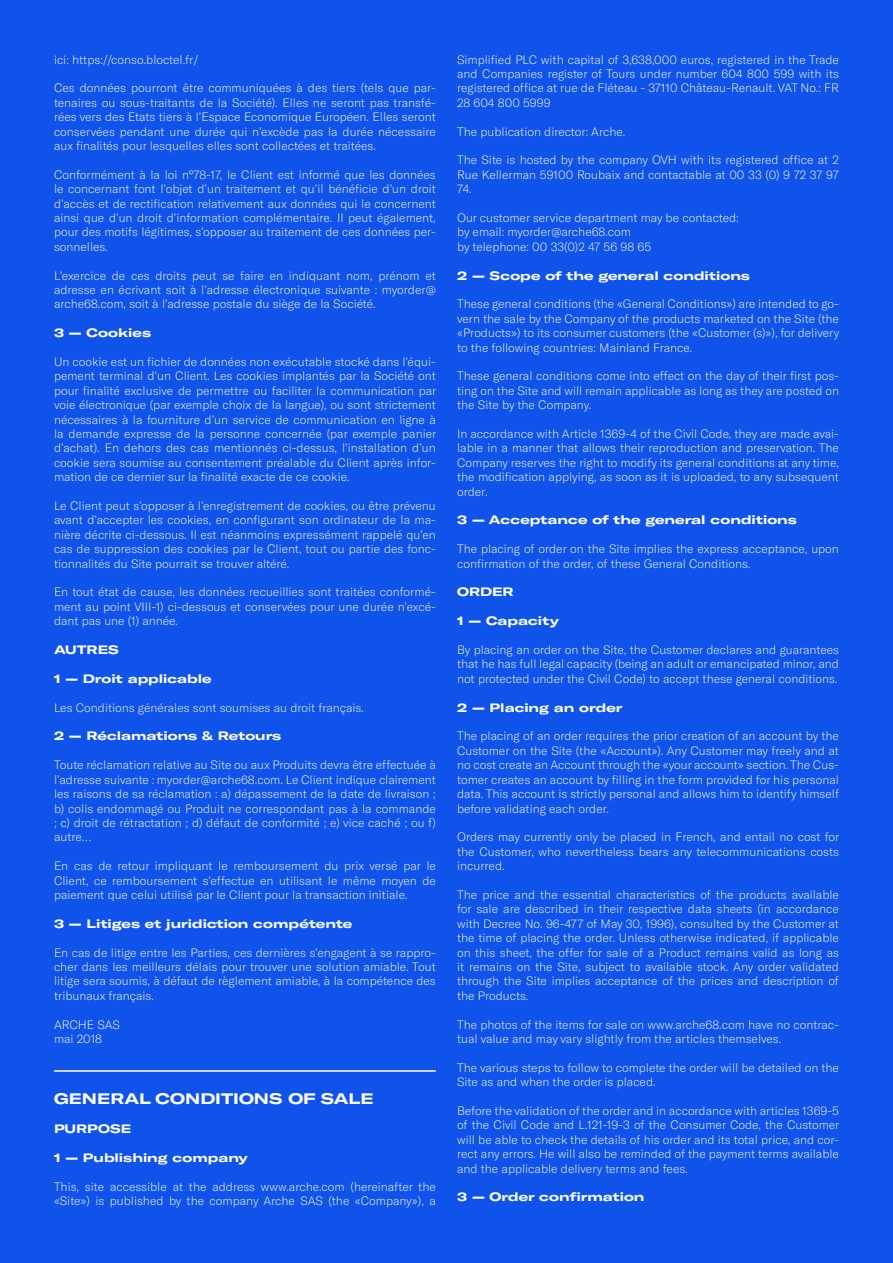
<style>
.page{position:relative;width:893px;height:1263px;background:#0f53ea}
.page>*{position:absolute;margin:0;border:0;box-sizing:border-box;transform-origin:0 0}
.t1{font:700 expanded 15px "GT America";color:#fff}
.t2{font:100 12px/14.4px "GT America";color:#fff;text-align:justify}
.t3{font:700 expanded 12px "GT America";color:#fff}
</style>
<div class="page">
<hr style="left:54px;top:1070px;width:382px;height:2px;background:#fff">
<p class="t2" style="left:54px;top:52px;width:146px">ici: https://conso.bloctel.fr/</p>
<p class="t2" style="left:54px;top:81px;width:383px">Ces données pourront être communiquées à des tiers (tels que par&shy;tenaires ou sous-traitants de la Société). Elles ne seront pas transfé&shy;rées vers des Etats tiers à l’Espace Economique Européen. Elles seront conservées pendant une durée qui n’excède pas la durée nécessaire aux finalités pour lesquelles elles sont collectées et traitées.</p>
<p class="t2" style="left:54px;top:167px;width:383px">Conformément à la loi n°78-17, le Client est informé que les données le concernant font l’objet d’un traitement et qu’il bénéficie d’un droit d’accès et de rectification relativement aux données qui le concernent ainsi que d’un droit d’information complémentaire. Il peut également, pour des motifs légitimes, s’opposer au traitement de ces données per&shy;sonnelles.</p>
<p class="t2" style="left:54px;top:268px;width:383px">L’exercice de ces droits peut se faire en indiquant nom, prénom et adresse en écrivant soit à l’adresse électronique suivante : myorder@ arche68.com, soit à l’adresse postale du siège de la Société.</p>
<p class="t3" style="left:54px;top:325px;width:99px">3 — Cookies</p>
<p class="t2" style="left:54px;top:355px;width:384px">Un cookie est un fichier de données non exécutable stocké dans l’équi&shy;pement terminal d’un Client. Les cookies implantés par la Société ont pour finalité exclusive de permettre ou faciliter la communication par voie électronique (par exemple choix de la langue), ou sont strictement nécessaires à la fourniture d’un service de communication en ligne à la demande expresse de la personne concernée (par exemple panier d’achat). En dehors des cas mentionnés ci-dessus, l’installation d’un cookie sera soumise au consentement préalable du Client après infor&shy;mation de ce dernier sur la finalité exacte de ce cookie.</p>
<p class="t2" style="left:54px;top:499px;width:383px">Le Client peut s’opposer à l’enregistrement de cookies, ou être prévenu avant d’accepter les cookies, en configurant son ordinateur de la ma&shy;nière décrite ci-dessous. Il est néanmoins expressément rappelé qu’en cas de suppression des cookies par le Client, tout ou partie des fonc&shy;tionnalités du Site pourrait se trouver altéré.</p>
<p class="t2" style="left:54px;top:585px;width:383px">En tout état de cause, les données recueillies sont traitées conformé&shy;ment au point VIII-1) ci-dessous et conservées pour une durée n’excé&shy;dant pas une (1) année.</p>
<p class="t3" style="left:54px;top:642px;width:66px">AUTRES</p>
<p class="t3" style="left:54px;top:671px;width:159px">1 — Droit applicable</p>
<p class="t2" style="left:54px;top:700px;width:311px">Les Conditions générales sont soumises au droit français.</p>
<p class="t3" style="left:54px;top:729px;width:229px">2 — Réclamations &amp; Retours</p>
<p class="t2" style="left:54px;top:758px;width:383px">Toute réclamation relative au Site ou aux Produits devra être effectuée à l’adresse suivante : myorder@arche68.com. Le Client indique clairement les raisons de sa réclamation : a) dépassement de la date de livraison ; b) colis endommagé ou Produit ne correspondant pas à la commande ; c) droit de rétractation ; d) défaut de conformité ; e) vice caché ; ou f) autre…</p>
<p class="t2" style="left:54px;top:859px;width:383px">En cas de retour impliquant le remboursement du prix versé par le Client, ce remboursement s’effectue en utilisant le même moyen de paiement que celui utilisé par le Client pour la transaction initiale.</p>
<p class="t3" style="left:54px;top:916px;width:300px">3 — Litiges et juridiction compétente</p>
<p class="t2" style="left:54px;top:945px;width:383px">En cas de litige entre les Parties, ces dernières s’engagent à se rappro&shy;cher dans les meilleurs délais pour trouver une solution amiable. Tout litige sera soumis, à défaut de règlement amiable, à la compétence des tribunaux français.</p>
<p class="t2" style="left:54px;top:1017px;width:68px">ARCHE SAS mai 2018</p>
<p class="t1" style="left:54px;top:1089px;width:321px">GENERAL CONDITIONS OF SALE</p>
<p class="t3" style="left:54px;top:1121px;width:79px">PURPOSE</p>
<p class="t3" style="left:54px;top:1150px;width:195px">1 — Publishing company</p>
<p class="t2" style="left:54px;top:1179px;width:383px">This, site accessible at the address www.arche.com (hereinafter the «Site») is published by the company Arche SAS (the «Company»), a</p>
<p class="t2" style="left:457px;top:52px;width:383px">Simplified PLC with capital of 3,638,000 euros, registered in the Trade and Companies register of Tours under number 604 800 599 with its registered office at rue de Fléteau - 37110 Château-Renault. VAT No.: FR 28 604 800 5999</p>
<p class="t2" style="left:457px;top:124px;width:170px">The publication director: Arche.</p>
<p class="t2" style="left:457px;top:153px;width:383px">The Site is hosted by the company OVH with its registered office at 2<br>Rue Kellerman 59100 Roubaix and contactable at 00 33 (0) 9 72 37 97<br>74.</p>
<p class="t2" style="left:457px;top:211px;width:283px;text-align:left">Our customer service department may be contacted: by email: myorder@arche68.com<br>by telephone: 00 33(0)2 47 56 98 65</p>
<p class="t3" style="left:457px;top:268px;width:294px">2 — Scope of the general conditions</p>
<p class="t2" style="left:457px;top:297px;width:384px">These general conditions (the «General Conditions») are intended to go&shy;vern the sale by the Company of the products marketed on the Site (the «Products») to its consumer customers (the «Customer (s)»), for delivery to the following countries: Mainland France.</p>
<p class="t2" style="left:457px;top:369px;width:383px">These general conditions come into effect on the day of their first pos&shy;ting on the Site and will remain applicable as long as they are posted on the Site by the Company.</p>
<p class="t2" style="left:457px;top:427px;width:383px">In accordance with Article 1369-4 of the Civil Code, they are made avai&shy;lable in a manner that allows their reproduction and preservation. The Company reserves the right to modify its general conditions at any time, the modification applying, as soon as it is uploaded, to any subsequent order.</p>
<p class="t3" style="left:457px;top:513px;width:341px">3 — Acceptance of the general conditions</p>
<p class="t2" style="left:457px;top:542px;width:383px">The placing of order on the Site implies the express acceptance, upon confirmation of the order, of these General Conditions.</p>
<p class="t3" style="left:457px;top:585px;width:58px">ORDER</p>
<p class="t3" style="left:457px;top:613px;width:103px">1 — Capacity</p>
<p class="t2" style="left:457px;top:643px;width:383px">By placing an order on the Site, the Customer declares and guarantees that he has full legal capacity (being an adult or emancipated minor, and not protected under the Civil Code) to accept these general conditions.</p>
<p class="t3" style="left:457px;top:700px;width:167px">2 — Placing an order</p>
<p class="t2" style="left:457px;top:729px;width:383px">The placing of an order requires the prior creation of an account by the Customer on the Site (the «Account»). Any Customer may freely and at no cost create an Account through the «your account» section. The Cus&shy;tomer creates an account by filling in the form provided for his personal data. This account is strictly personal and allows him to identify himself before validating each order.</p>
<p class="t2" style="left:457px;top:830px;width:384px">Orders may currently only be placed in French, and entail no cost for the Customer, who nevertheless bears any telecommunications costs incurred.</p>
<p class="t2" style="left:457px;top:887px;width:383px">The price and the essential characteristics of the products available for sale are described in their respective data sheets (in accordance with Decree No. 96-477 of May 30, 1996), consulted by the Customer at the time of placing the order. Unless otherwise indicated, if applicable on this sheet, the offer for sale of a Product remains valid as long as it remains on the Site, subject to available stock. Any order validated through the Site implies acceptance of the prices and description of the Products.</p>
<p class="t2" style="left:457px;top:1017px;width:383px">The photos of the items for sale on www.arche68.com have no contrac&shy;tual value and may vary slightly from the articles themselves.</p>
<p class="t2" style="left:457px;top:1060px;width:383px">The various steps to follow to complete the order will be detailed on the<br>Site as and when the order is placed.</p>
<p class="t2" style="left:457px;top:1103px;width:384px">Before the validation of the order and in accordance with articles 1369-5 of the Civil Code and L.121-19-3 of the Consumer Code, the Customer will be able to check the details of his order and its total price, and cor&shy;rect any errors. He will also be reminded of the payment terms available and the applicable delivery terms and fees.</p>
<p class="t3" style="left:457px;top:1189px;width:189px">3 — Order confirmation</p>
</div>
